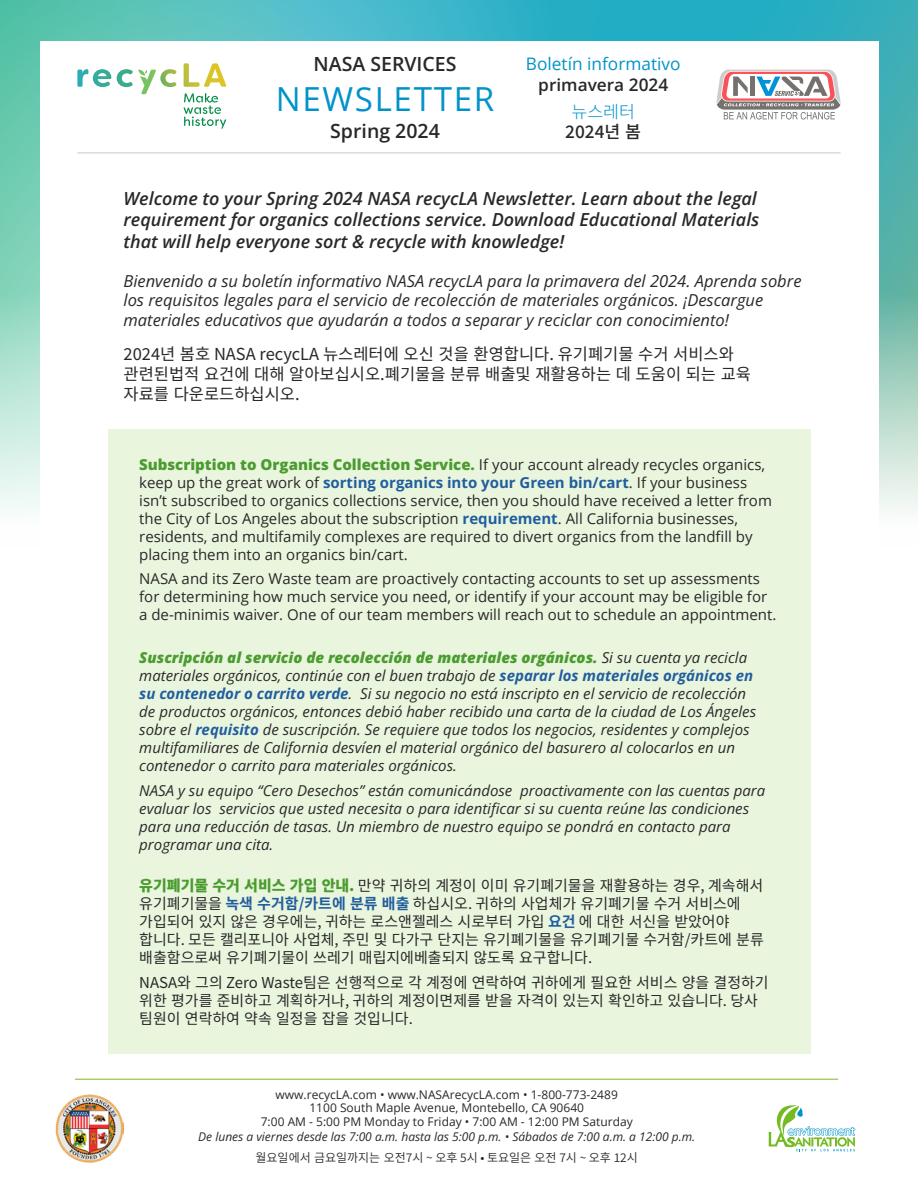
<style>
.page{position:relative;width:918px;height:1188px;background:#fff}
.page>*{position:absolute;margin:0;border:0;box-sizing:border-box;transform-origin:0 0}
.t1{font:33.15px "Open Sans";letter-spacing:.05em;color:#0093c9}
.t2{font:600 19.5px "Open Sans";color:#292829}
.t3{font:italic 600 18px/21.6px "Open Sans";color:#292829}
.t4{font:17.25px "Open Sans";color:#0093c9}
.t5{font:600 17.25px "Open Sans";color:#292829}
.t6{font:500 17.25px "Source Han Sans KR";color:#292829}
.t7{font:300 17.25px "Source Han Sans KR";color:#0093c9}
.t8{font:italic 16.5px/19.8px "Open Sans";color:#292829}
.t9{font:16.5px/19.8px "Source Han Sans KR";color:#292829}
.t10{font:italic 15px/18px "Open Sans";color:#292829}
.t11{font:15px/18px "Open Sans";color:#292829}
.t12{font:15px/18px "Source Han Sans KR";color:#292829}
.t13{font:12px/13.5px "Open Sans";color:#292829;text-align:center}
.t14{font:italic 12px "Open Sans";color:#292829}
.t15{font:12px "Source Han Sans KR";color:#292829}
.s1{font-weight:800;color:#4a9c2f}
.s2{font-weight:700;color:#215e9e}
</style>
<div class="page">
<svg style="left:649px;top:0;width:269px;height:192px;background:#33adbb"></svg>
<svg style="left:879px;top:192px;width:39px;height:320px;background:#93cabe"></svg>
<svg style="left:0;top:0;width:649px;height:510px;background:#68c7c2"></svg>
<div style="left:40px;top:41px;width:838px;height:1147px;background:#fff"></div>
<svg style="left:769px;top:1105px;width:86px;height:46px"></svg>
<img style="left:55px;top:1094px;width:68px;height:68px">
<svg style="left:717px;top:70px;width:124px;height:50px"></svg>
<svg style="left:184px;top:63px;width:42px;height:24px"></svg>
<svg style="left:77px;top:69px;width:34px;height:18px"></svg>
<svg style="left:117px;top:69px;width:60px;height:25px"></svg>
<svg style="left:184px;top:93px;width:42px;height:36px"></svg>
<hr style="left:77px;top:153px;width:764px;height:1px;background:#c7c8ca">
<hr style="left:75px;top:1079px;width:763px;height:1px;background:#76bc21">
<div style="left:108px;top:430px;width:702px;height:624px;background:#eaf5de"></div>
<h2 class="t2" style="left:314px;top:50px;width:144px">NASA SERVICES</h2>
<h1 class="t1" style="left:276px;top:76px;width:220px">NEWSLETTER</h1>
<h2 class="t2" style="left:330px;top:118px;width:111px">Spring 2024</h2>
<p class="t4" style="left:526px;top:52px;width:156px">Boletín informativo</p>
<p class="t5" style="left:538px;top:72px;width:132px">primavera 2024</p>
<p class="t7" style="left:572px;top:102px;width:65px">뉴스레터</p>
<p class="t6" style="left:565px;top:122px;width:77px">2024년 봄</p>
<p class="t3" style="left:124px;top:187px;width:637px">Welcome to your Spring 2024 NASA recycLA Newsletter. Learn about the legal requirement for organics collections service. Download Educational Materials that will help everyone sort &amp; recycle with knowledge!</p>
<p class="t8" style="left:124px;top:270px;width:680px">Bienvenido a su boletín informativo NASA recycLA para la primavera del 2024. Aprenda sobre los requisitos legales para el servicio de recolección de materiales orgánicos. ¡Descargue materiales educativos que ayudarán a todos a separar y reciclar con conocimiento!</p>
<p class="t9" style="left:124px;top:345px;width:629px">2024년 봄호 NASA recycLA 뉴스레터에 오신 것을 환영합니다. 유기폐기물 수거 서비스와 관련된법적 요건에 대해 알아보십시오.폐기물을 분류 배출및 재활용하는 데 도움이 되는 교육 자료를 다운로드하십시오.</p>
<p class="t11" style="left:139px;top:455px;width:634px"><span class="s1">Subscription to Organics Collection Service.</span> If your account already recycles organics, keep up the great work of <span class="s2">sorting organics into your Green bin/cart</span>. If your business isn’t subscribed to organics collections service, then you should have received a letter from the City of Los Angeles about the subscription <span class="s2">requirement</span>. All California businesses, residents, and multifamily complexes are required to divert organics from the landfill by placing them into an organics bin/cart.</p>
<p class="t11" style="left:139px;top:570px;width:639px">NASA and its Zero Waste team are proactively contacting accounts to set up assessments for determining how much service you need, or identify if your account may be eligible for a de-minimis waiver. One of our team members will reach out to schedule an appointment.</p>
<p class="t10" style="left:139px;top:648px;width:618px"><span class="s1">Suscripción al servicio de recolección de materiales orgánicos.</span> Si su cuenta ya recicla materiales orgánicos, continúe con el buen trabajo de <span class="s2">separar los materiales orgánicos en su contenedor o carrito verde</span>. Si su negocio no está inscripto en el servicio de recolección de productos orgánicos, entonces debió haber recibido una carta de la ciudad de Los Ángeles sobre el <span class="s2">requisito</span> de suscripción. Se requiere que todos los negocios, residentes y complejos multifamiliares de California desvíen el material orgánico del basurero al colocarlos en un contenedor o carrito para materiales orgánicos.</p>
<p class="t10" style="left:139px;top:781px;width:628px">NASA y su equipo “Cero Desechos” están comunicándose proactivamente con las cuentas para evaluar los servicios que usted necesita o para identificar si su cuenta reúne las condiciones para una reducción de tasas. Un miembro de nuestro equipo se pondrá en contacto para programar una cita.</p>
<p class="t12" style="left:139px;top:877px;width:626px"><span class="s1">유기폐기물 수거 서비스 가입 안내.</span> 만약 귀하의 계정이 이미 유기폐기물을 재활용하는 경우, 계속해서 유기폐기물을 <span class="s2">녹색 수거함/카트에 분류 배출</span> 하십시오. 귀하의 사업체가 유기폐기물 수거 서비스에 가입되어 있지 않은 경우에는, 귀하는 로스앤젤레스 시로부터 가입 <span class="s2">요건</span> 에 대한 서신을 받았어야 합니다. 모든 캘리포니아 사업체, 주민 및 다가구 단지는 유기폐기물을 유기폐기물 수거함/카트에 분류 배출함으로써 유기폐기물이 쓰레기 매립지에베출되지 않도록 요구합니다.</p>
<p class="t12" style="left:139px;top:973px;width:631px">NASA와 그의 Zero Waste팀은 선행적으로 각 계정에 연락하여 귀하에게 필요한 서비스 양을 결정하기 위한 평가를 준비하고 계획하거나, 귀하의 계정이면제를 받을 자격이 있는지 확인하고 있습니다. 당사 팀원이 연락하여 약속 일정을 잡을 것입니다.</p>
<p class="t13" style="left:261px;top:1087px;width:373px">www.recycLA.com • www.NASArecycLA.com • 1-800-773-2489<br>1100 South Maple Avenue, Montebello, CA 90640<br>7:00 AM - 5:00 PM Monday to Friday • 7:00 AM - 12:00 PM Saturday</p>
<p class="t14" style="left:198px;top:1129px;width:498px">De lunes a viernes desde las 7:00 a.m. hasta las 5:00 p.m. • Sábados de 7:00 a.m. a 12:00 p.m.</p>
<p class="t15" style="left:256px;top:1151px;width:384px">월요일에서 금요일까지는 오전7시 ~ 오후 5시 • 토요일은 오전 7시 ~ 오후 12시</p>
</div>
